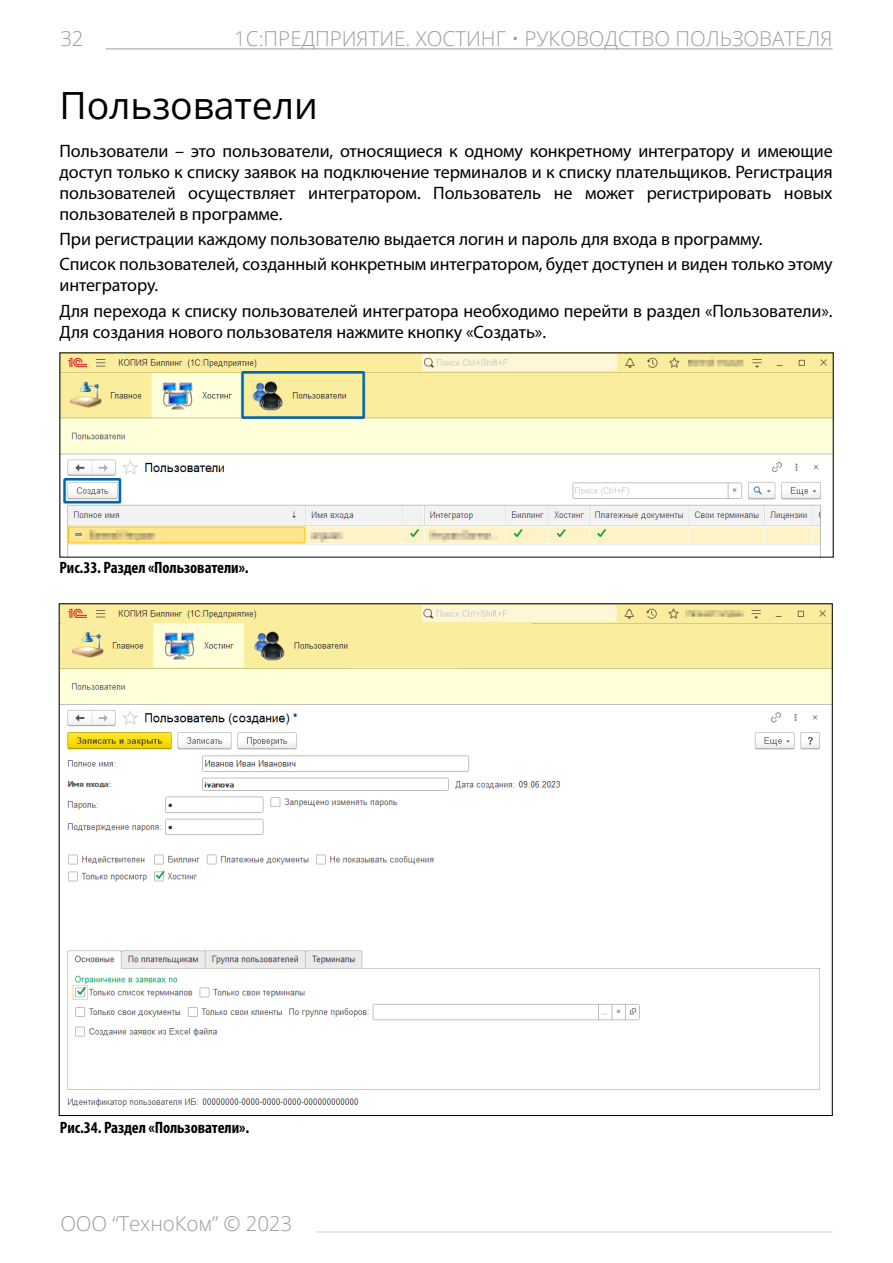
<style>
.page{position:relative;width:893px;height:1263px;background:#fff}
.page>*{position:absolute;margin:0;border:0;box-sizing:border-box;transform-origin:0 0}
._1-Header{font:37.5px "Open Sans";letter-spacing:-.005em;color:#000}
.t1{font:300 20.55px "Open Sans";color:#9d9d9c}
._4-Body_text{font:18px/21px "Myriad Pro";letter-spacing:-.005em;color:#000}
.t2{font:700 condensed 16.5px "Myriad Pro";letter-spacing:-.005em;color:#000}
</style>
<div class="page">
<hr style="left:106px;top:49px;width:727px;height:1px;background:#9d9d9c">
<hr style="left:316px;top:1231px;width:517px;height:1px;background:#d0d0d0">
<img style="left:62px;top:354px;width:770px;height:201px">
<img style="left:61px;top:605px;width:770px;height:502px">
<p class="t1" style="left:60px;top:24px;width:25px">32</p>
<p class="t1" style="left:234px;top:25px;width:600px">1С:ПРЕДПРИЯТИЕ. ХОСТИНГ • РУКОВОДСТВО ПОЛЬЗОВАТЕЛЯ</p>
<p class="_1-Header" style="left:60px;top:80px;width:260px">Пользователи</p>
<p class="_4-Body_text" style="left:60px;top:140px;width:775px;text-align:justify">Пользователи – это пользователи, относящиеся к одному конкретному интегратору и имеющие доступ только к списку заявок на подключение терминалов и к списку плательщиков. Регистрация пользователей осуществляет интегратором. Пользователь не может регистрировать новых пользователей в программе.</p>
<p class="_4-Body_text" style="left:60px;top:228px;width:705px">При регистрации каждому пользователю выдается логин и пароль для входа в программу.</p>
<p class="_4-Body_text" style="left:60px;top:254px;width:775px">Список пользователей, созданный конкретным интегратором, будет доступен и виден только этому интегратору.</p>
<p class="_4-Body_text" style="left:60px;top:300px;width:775px">Для перехода к списку пользователей интегратора необходимо перейти в раздел «Пользователи».<br>Для создания нового пользователя нажмите кнопку «Создать».</p>
<p class="t2" style="left:60px;top:558px;width:191px">Рис.33. Раздел «Пользователи».</p>
<p class="t2" style="left:60px;top:1117px;width:191px">Рис.34. Раздел «Пользователи».</p>
<p class="t1" style="left:60px;top:1209px;width:233px">ООО “ТехноКом” © 2023</p>
</div>
